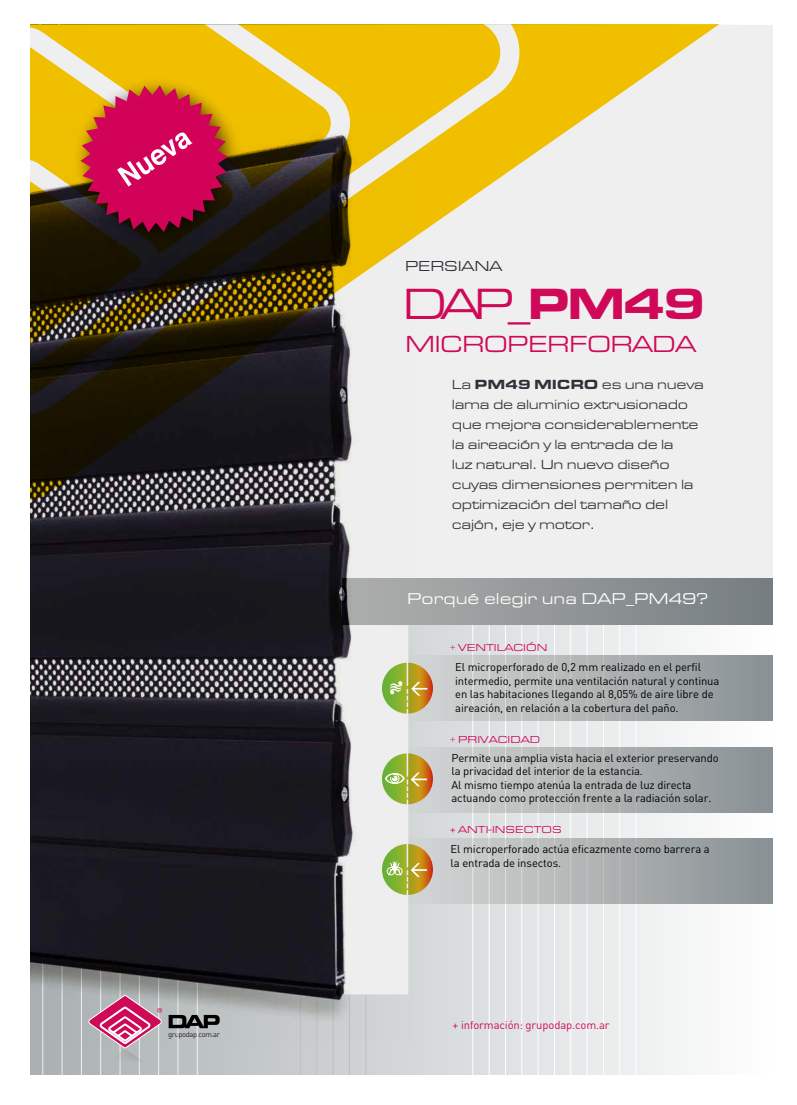
<style>
.page{position:relative;width:797px;height:1105px;background:#fff}
.page>*{position:absolute;margin:0;border:0;box-sizing:border-box;transform-origin:0 0}
.t1{font:45.38px "Eurostile Extended";color:#cf0958}
.t2{font:24.12px "Eurostile Extended";letter-spacing:-.03em;color:#cf0958}
.t3{font:16.25px "Eurostile Extended";color:#fff}
.t4{font:15px "Eurostile Extended";letter-spacing:-.01em;color:#32313a}
.t5{font:13.75px/20px "Eurostile Extended";letter-spacing:-.02em;color:#32313a}
.t6{font:11.25px/13.5px "DIN";letter-spacing:-.01em;color:#000}
.t7{font:11.25px "DIN";letter-spacing:-.01em;color:#cf0958}
.t8{font:10.5px "Eurostile Extended";color:#d20259}
.t9{font:7.5px "DIN";letter-spacing:-.05em;color:#333}
.s1{font-weight:900}
.s2{font-family:"DIN"}
</style>
<div class="page">
<svg style="left:197px;top:624px;width:575px;height:451px"></svg>
<hr style="left:489px;top:578px;width:1px;height:497px;background:#fff">
<hr style="left:505px;top:578px;width:1px;height:497px;background:#fff">
<hr style="left:521px;top:578px;width:1px;height:497px;background:#fff">
<hr style="left:538px;top:578px;width:1px;height:497px;background:#fff">
<hr style="left:300px;top:579px;width:1px;height:496px;background:#c0bec1">
<hr style="left:316px;top:579px;width:1px;height:496px;background:#c0bec1">
<hr style="left:333px;top:579px;width:1px;height:496px;background:#c0bec1">
<hr style="left:349px;top:579px;width:1px;height:496px;background:#c0bec1">
<hr style="left:365px;top:579px;width:1px;height:496px;background:#c0bec1">
<hr style="left:554px;top:578px;width:1px;height:497px;background:#fff">
<hr style="left:570px;top:578px;width:1px;height:497px;background:#fff">
<hr style="left:587px;top:578px;width:1px;height:497px;background:#fff">
<hr style="left:603px;top:578px;width:1px;height:497px;background:#fff">
<hr style="left:619px;top:578px;width:1px;height:497px;background:#fff">
<hr style="left:636px;top:578px;width:1px;height:497px;background:#fff">
<hr style="left:472px;top:578px;width:1px;height:497px;background:#fff">
<div style="left:30px;top:25px;width:742px;height:599px;background:#efefef"></div>
<div style="left:408px;top:656px;width:364px;height:65px;background:linear-gradient(to right,#d7d8d7,#8b9194)"></div>
<div style="left:407px;top:747px;width:365px;height:65px;background:linear-gradient(to right,#d7d9d7,#8a9194)"></div>
<div style="left:407px;top:838px;width:365px;height:65px;background:linear-gradient(to right,#d7d9d7,#8a9194)"></div>
<svg style="left:62px;top:25px;width:656px;height:213px;fill:#efbf00"></svg>
<img style="left:62px;top:125px;width:352px;height:916px">
<svg style="left:30px;top:25px;width:32px;height:1050px;background:#4b4431"></svg>
<svg style="left:169px;top:1015px;width:51px;height:13px"></svg>
<svg style="left:89px;top:995px;width:73px;height:68px;background:#c790a7"></svg>
<img style="left:53px;top:57px;width:211px;height:211px">
<svg style="left:80px;top:85px;width:148px;height:147px;background:#b92c49"></svg>
<div style="left:343px;top:578px;width:429px;height:46px;background:linear-gradient(to right,#aaaba9,#788084)"></div>
<svg style="left:382px;top:844px;width:51px;height:51px;background:#b6b35d"></svg>
<svg style="left:382px;top:663px;width:51px;height:51px;background:#b4b25b"></svg>
<svg style="left:382px;top:753px;width:51px;height:51px;background:#b6b35e"></svg>
<p class="t9" style="left:168px;top:1030px;width:53px">grupodap.com.ar</p>
<h3 class="t4" style="left:405px;top:256px;width:99px">PERSIANA</h3>
<h1 class="t1" style="left:402px;top:273px;width:305px">DAP_<span class="s1">PM49</span></h1>
<h2 class="t2" style="left:405px;top:328px;width:293px">MICROPERFORADA</h2>
<p class="t5" style="left:452px;top:375px;width:254px">La <span class="s1">PM49 MICRO</span> es una nueva lama de aluminio extrusionado que mejora considerablemente la aireación y la entrada de la<br>luz natural. Un nuevo diseño cuyas dimensiones permiten la optimización del tamaño del cajón, eje y motor.</p>
<h3 class="t3" style="left:407px;top:588px;width:302px">Porqué elegir una DAP_PM49?</h3>
<p class="t8" style="left:450px;top:641px;width:99px">+ VENTILACIÓN</p>
<p class="t6" style="left:455px;top:660px;width:266px">El microperforado de 0,2 mm realizado en el perfil intermedio, permite una ventilación natural y continua en las habitaciones llegando al 8,05% de aire libre de aireación, en relación a la cobertura del paño.</p>
<p class="t6" style="left:451px;top:751px;width:269px">Permite una amplia vista hacia el exterior preservando la privacidad del interior de la estancia.<br>Al mismo tiempo atenúa la entrada de luz directa actuando como protección frente a la radiación solar.</p>
<p class="t8" style="left:450px;top:732px;width:92px">+ PRIVACIDAD</p>
<p class="t8" style="left:450px;top:822px;width:113px"><span class="s2">+</span> ANTI-INSECTOS</p>
<p class="t6" style="left:450px;top:842px;width:261px">El microperforado actúa eficazmente como barrera a la entrada de insectos.</p>
<p class="t7" style="left:452px;top:1018px;width:158px">+ información: grupodap.com.ar</p>
</div>
